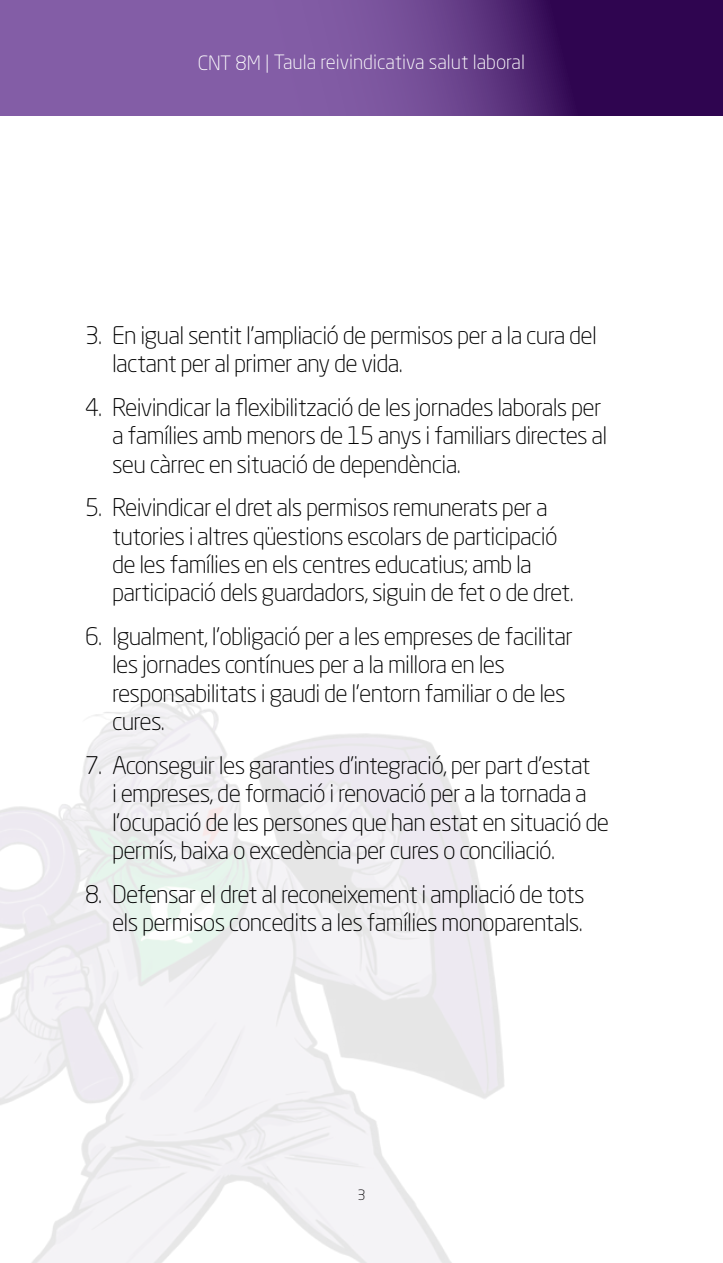
<style>
.page{position:relative;width:723px;height:1263px;background:#fff}
.page>*{position:absolute;margin:0;border:0;box-sizing:border-box;transform-origin:0 0}
.t1{font:300 24px/28.5px "Neo Sans Std";letter-spacing:-.03em;color:#000}
.t2{font:300 19.5px "Neo Sans Std";color:#fff}
.t3{font:300 14.1px "Neo Sans Std";color:#000}
</style>
<div class="page">
<svg style="left:0;top:0;width:723px;height:116px;background:#663f89"></svg>
<p class="t2" style="left:198px;top:50px;width:329px">CNT 8M | Taula reivindicativa salut laboral</p>
<p class="t1" style="left:112px;top:320px;width:486px;text-indent:-27px">3. En igual sentit l’ampliació de permisos per a la cura del lactant per al primer any de vida.</p>
<p class="t1" style="left:112px;top:392px;width:497px;text-indent:-27px">4. Reivindicar la flexibilització de les jornades laborals per a famílies amb menors de 15 anys i familiars directes al seu càrrec en situació de dependència.</p>
<p class="t1" style="left:112px;top:493px;width:463px;text-indent:-27px">5. Reivindicar el dret als permisos remunerats per a tutories i altres qüestions escolars de participació de les famílies en els centres educatius; amb la participació dels guardadors, siguin de fet o de dret.</p>
<p class="t1" style="left:112px;top:622px;width:462px;text-indent:-27px">6. Igualment, l’obligació per a les empreses de facilitar les jornades contínues per a la millora en les responsabilitats i gaudi de l’entorn familiar o de les cures.</p>
<p class="t1" style="left:112px;top:751px;width:498px;text-indent:-27px">7. Aconseguir les garanties d’integració, per part d’estat<br>i empreses, de formació i renovació per a la tornada a l’ocupació de les persones que han estat en situació de permís, baixa o excedència per cures o conciliació.</p>
<p class="t1" style="left:85px;top:880px;width:501px;text-align:right">8. Defensar el dret al reconeixement i ampliació de tots els permisos concedits a les famílies monoparentals.</p>
<p class="t3" style="left:357px;top:1187px;width:10px">3</p>
</div>
